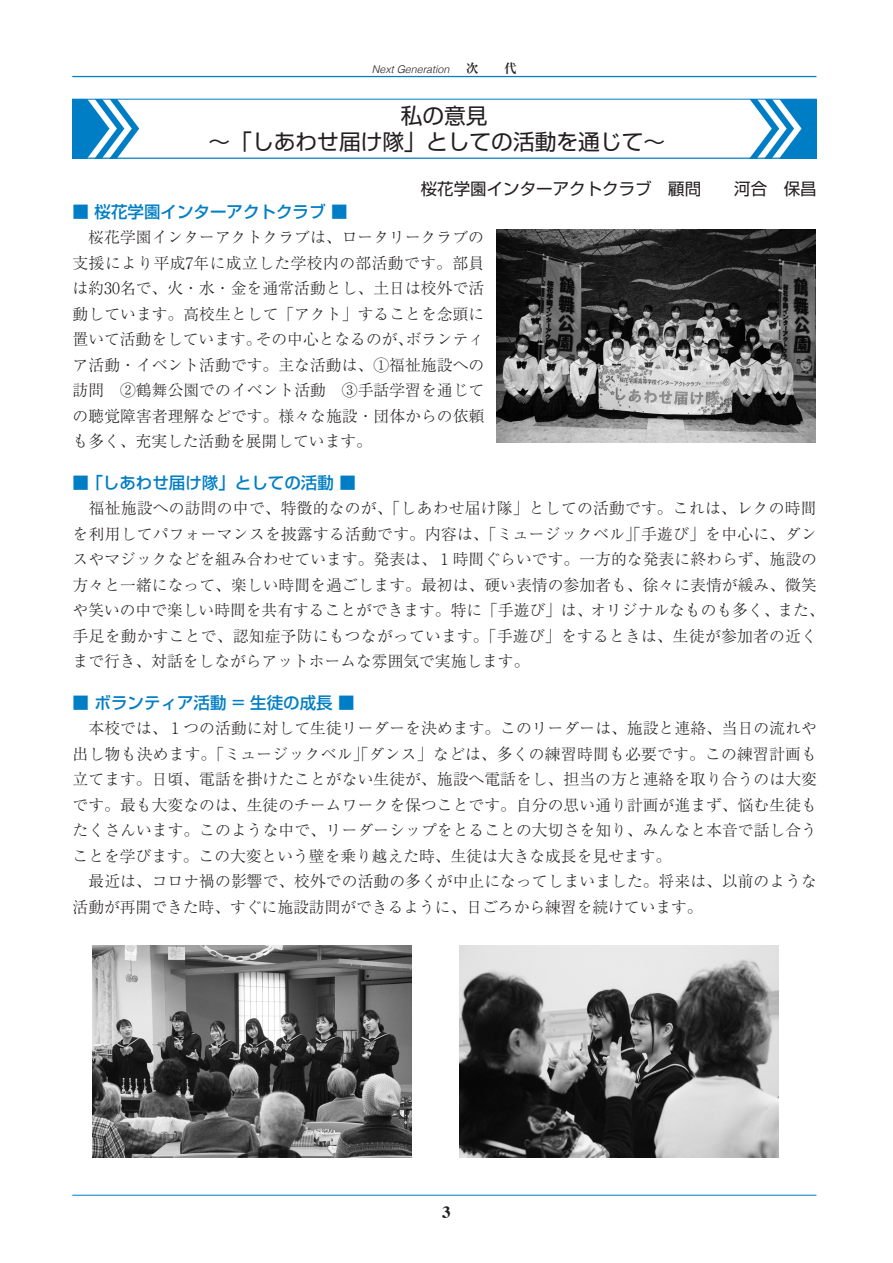
<style>
.page{position:relative;width:893px;height:1263px;background:#fff}
.page>*{position:absolute;margin:0;border:0;box-sizing:border-box;transform-origin:0 0}
.見出し{font:21.75px "Shin Go Pro";color:#231f20}
.t1{font:700 16.95px "Times";color:#231f20}
.t2{font:500 16.5px "Shin Go Pr 5";color:#007ec5}
.t3{font:16.5px "Shin Go Pro";color:#231f20}
.t4{font:300 15.75px/25.5px "Ryumin Pro";letter-spacing:.005em;color:#231f20;text-align:justify}
.t5{font:italic 300 10.65px "Helvetica";color:#231f20}
.s1{font-family:"Koz Min Pro";font-weight:400;font-style:normal}
.s2{font-family:"Ryumin Pro";font-weight:700;font-style:normal;font-size:12.75px}
</style>
<div class="page">
<hr style="left:72px;top:1195px;width:744px;height:1px;background:#007ec5">
<hr style="left:72px;top:76px;width:744px;height:1px;background:#007ec5">
<div style="left:72px;top:99px;width:744px;height:59px;background:#007ec5"></div>
<svg style="left:89px;top:101px;width:712px;height:55px;background:#edf6fb"></svg>
<div style="left:72px;top:99px;width:744px;height:59px;border:1px solid #007ec5"></div>
<img style="left:92px;top:945px;width:319px;height:213px">
<img style="left:460px;top:945px;width:319px;height:213px">
<img style="left:497px;top:230px;width:319px;height:212px">
<p class="t5" style="left:372px;top:60px;width:146px">Next Generation <span class="s1">　</span><span class="s2">次　　代</span></p>
<p class="見出し" style="left:401px;top:97px;width:88px">私の意見</p>
<p class="見出し" style="left:209px;top:124px;width:458px">～「しあわせ届け隊」としての活動を通じて～</p>
<p class="t3" style="left:421px;top:175px;width:397px">桜花学園インターアクトクラブ　顧問　　河合　保昌</p>
<p class="t2" style="left:73px;top:198px;width:276px">■ 桜花学園インターアクトクラブ ■</p>
<p class="t4" style="left:73px;top:223px;width:413px">　桜花学園インターアクトクラブは、ロータリークラブの支援により平成7年に成立した学校内の部活動です。部員は約30名で、火・水・金を通常活動とし、土日は校外で活動しています。高校生として「アクト」することを念頭に置いて活動をしています。その中心となるのが、ボランティア活動・イベント活動です。主な活動は、①福祉施設への訪問　②鶴舞公園でのイベント活動　③手話学習を通じての聴覚障害者理解などです。様々な施設・団体からの依頼も多く、充実した活動を展開しています。</p>
<p class="t2" style="left:73px;top:470px;width:285px">■ 「しあわせ届け隊」としての活動 ■</p>
<p class="t4" style="left:73px;top:494px;width:753px;text-align:left">　福祉施設への訪問の中で、特徴的なのが、「しあわせ届け隊」としての活動です。これは、レクの時間を利用してパフォーマンスを披露する活動です。内容は、「ミュージックベル」「手遊び」を中心に、ダンスやマジックなどを組み合わせています。発表は、１時間ぐらいです。一方的な発表に終わらず、施設の方々と一緒になって、楽しい時間を過ごします。最初は、硬い表情の参加者も、徐々に表情が緩み、微笑や笑いの中で楽しい時間を共有することができます。特に「手遊び」は、オリジナルなものも多く、また、手足を動かすことで、認知症予防にもつながっています。「手遊び」をするときは、生徒が参加者の近くまで行き、対話をしながらアットホームな雰囲気で実施します。</p>
<p class="t2" style="left:73px;top:690px;width:284px">■ ボランティア活動 = 生徒の成長 ■</p>
<p class="t4" style="left:73px;top:714px;width:746px">　本校では、１つの活動に対して生徒リーダーを決めます。このリーダーは、施設と連絡、当日の流れや出し物も決めます。「ミュージックベル」「ダンス」などは、多くの練習時間も必要です。この練習計画も立てます。日頃、電話を掛けたことがない生徒が、施設へ電話をし、担当の方と連絡を取り合うのは大変です。最も大変なのは、生徒のチームワークを保つことです。自分の思い通り計画が進まず、悩む生徒もたくさんいます。このような中で、リーダーシップをとることの大切さを知り、みんなと本音で話し合うことを学びます。この大変という壁を乗り越えた時、生徒は大きな成長を見せます。　</p>
<p class="t4" style="left:73px;top:867px;width:746px">　最近は、コロナ禍の影響で、校外での活動の多くが中止になってしまいました。将来は、以前のような活動が再開できた時、すぐに施設訪問ができるように、日ごろから練習を続けています。</p>
<p class="t1" style="left:442px;top:1196px;width:10px">3</p>
</div>
